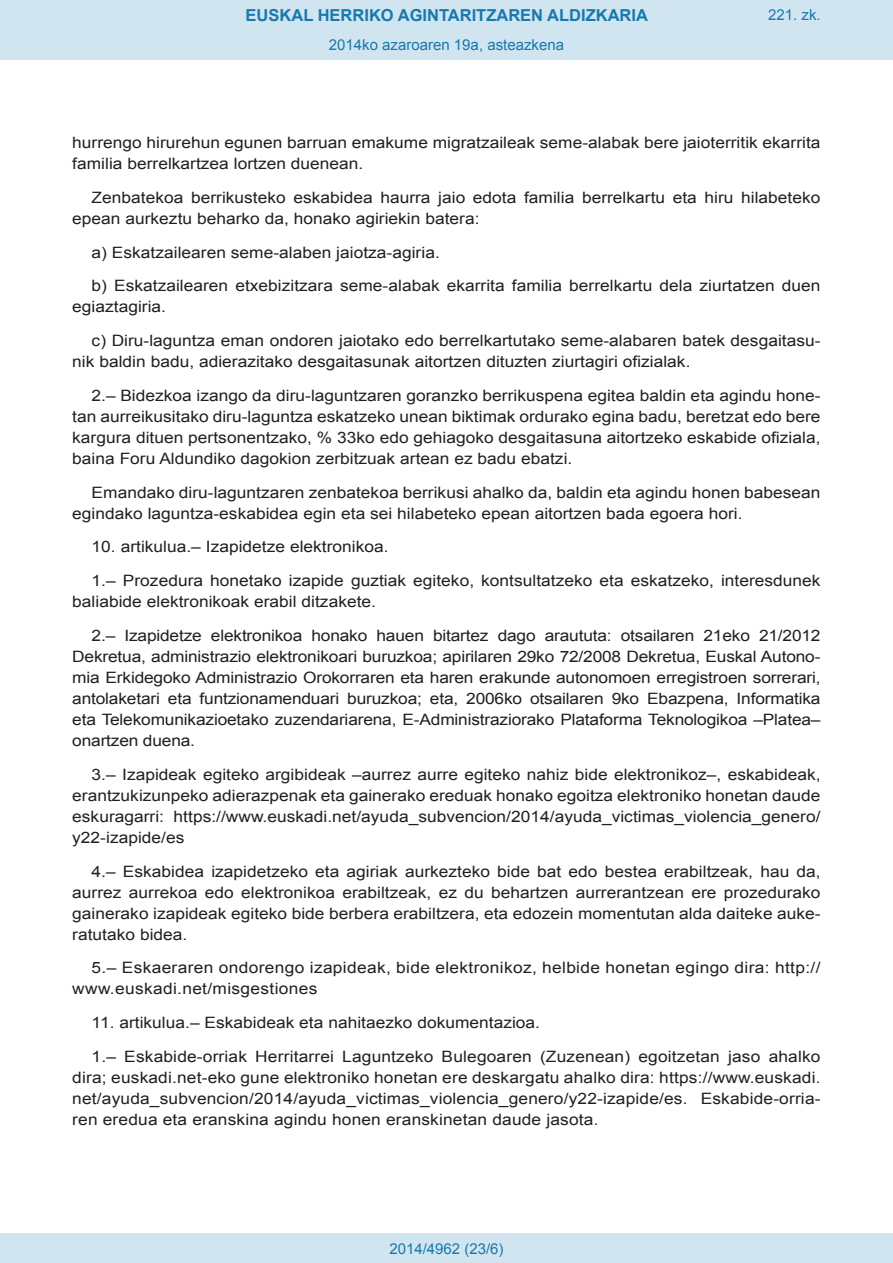
<style>
.page{position:relative;width:893px;height:1263px;background:#fff}
.page>*{position:absolute;margin:0;border:0;box-sizing:border-box;transform-origin:0 0}
.t1{font:700 16.5px "Arial";color:#1879ad}
.BOPVDetalle{font:15.6px/21px "Arial";color:#231f20;scale:1.11 1}
.BOPVDetalle-2{font:15.6px/21px "Arial";letter-spacing:.02em;color:#231f20;scale:1.11 1}
.Paginacion_Centro{font:15px "Arial";color:#1879ad}
</style>
<div class="page">
<div style="left:0;top:0;width:893px;height:60px;background:#d0e5f0"></div>
<div style="left:0;top:1233px;width:893px;height:30px;background:#d0e5f0"></div>
<p class="t1" style="left:246px;top:4px;width:404px">EUSKAL HERRIKO AGINTARITZAREN ALDIZKARIA</p>
<p class="Paginacion_Centro" style="left:329px;top:35px;width:237px">2014ko azaroaren 19a, asteazkena</p>
<p class="Paginacion_Centro" style="left:768px;top:5px;width:54px">221. zk.</p>
<p class="BOPVDetalle" style="left:72px;top:132px;width:676px">hurrengo hirurehun egunen barruan emakume migratzaileak seme-alabak bere jaioterritik ekarrita familia berrelkartzea lortzen duenean.</p>
<p class="BOPVDetalle" style="left:72px;top:187px;width:676px;text-indent:19px">Zenbatekoa berrikusteko eskabidea haurra jaio edota familia berrelkartu eta hiru hilabeteko epean aurkeztu beharko da, honako agiriekin batera:</p>
<p class="BOPVDetalle" style="left:92px;top:242px;width:315px">a) Eskatzailearen seme-alaben jaiotza-agiria.</p>
<p class="BOPVDetalle" style="left:72px;top:276px;width:676px;text-indent:19px">b) Eskatzailearen etxebizitzara seme-alabak ekarrita familia berrelkartu dela ziurtatzen duen egiaztagiria.</p>
<p class="BOPVDetalle" style="left:72px;top:330px;width:676px;text-indent:19px">c) Diru-laguntza eman ondoren jaiotako edo berrelkartutako seme-alabaren batek desgaitasu&shy;nik baldin badu, adierazitako desgaitasunak aitortzen dituzten ziurtagiri ofizialak.</p>
<p class="BOPVDetalle" style="left:72px;top:385px;width:676px;text-align:justify;text-indent:19px">2.– Bidezkoa izango da diru-laguntzaren goranzko berrikuspena egitea baldin eta agindu hone&shy;tan aurreikusitako diru-laguntza eskatzeko unean biktimak ordurako egina badu, beretzat edo bere kargura dituen pertsonentzako, % 33ko edo gehiagoko desgaitasuna aitortzeko eskabide ofiziala, baina Foru Aldundiko dagokion zerbitzuak artean ez badu ebatzi.</p>
<p class="BOPVDetalle" style="left:72px;top:482px;width:676px;text-indent:19px">Emandako diru-laguntzaren zenbatekoa berrikusi ahalko da, baldin eta agindu honen babesean egindako laguntza-eskabidea egin eta sei hilabeteko epean aitortzen bada egoera hori.</p>
<p class="BOPVDetalle" style="left:92px;top:537px;width:269px">10. artikulua.– Izapidetze elektronikoa.</p>
<p class="BOPVDetalle" style="left:72px;top:570px;width:676px;text-indent:19px">1.– Prozedura honetako izapide guztiak egiteko, kontsultatzeko eta eskatzeko, interesdunek baliabide elektronikoak erabil ditzakete.</p>
<p class="BOPVDetalle" style="left:72px;top:625px;width:676px;text-align:justify;text-indent:19px">2.– Izapidetze elektronikoa honako hauen bitartez dago araututa: otsailaren 21eko 21/2012<br>Dekretua, administrazio elektronikoari buruzkoa; apirilaren 29ko 72/2008 Dekretua, Euskal Autono&shy;mia Erkidegoko Administrazio Orokorraren eta haren erakunde autonomoen erregistroen sorrerari, antolaketari eta funtzionamenduari buruzkoa; eta, 2006ko otsailaren 9ko Ebazpena, Informatika eta Telekomunikazioetako zuzendariarena, E-Administraziorako Plataforma Teknologikoa –Platea– onartzen duena.</p>
<p class="BOPVDetalle" style="left:72px;top:764px;width:676px;text-align:justify;text-indent:19px">3.– Izapideak egiteko argibideak –aurrez aurre egiteko nahiz bide elektronikoz–, eskabideak, erantzukizunpeko adierazpenak eta gainerako ereduak honako egoitza elektroniko honetan daude eskuragarri: https://www.euskadi.net/ayuda_subvencion/2014/ayuda_victimas_violencia_genero/ y22-izapide/es</p>
<p class="BOPVDetalle" style="left:72px;top:861px;width:676px;text-align:justify;text-indent:19px">4.– Eskabidea izapidetzeko eta agiriak aurkezteko bide bat edo bestea erabiltzeak, hau da, aurrez aurrekoa edo elektronikoa erabiltzeak, ez du behartzen aurrerantzean ere prozedurako gainerako izapideak egiteko bide berbera erabiltzera, eta edozein momentutan alda daiteke auke&shy;ratutako bidea.</p>
<p class="BOPVDetalle-2" style="left:72px;top:957px;width:676px;text-indent:19px">5.– Eskaeraren ondorengo izapideak, bide elektronikoz, helbide honetan egingo dira: http:// www.euskadi.net/misgestiones</p>
<p class="BOPVDetalle" style="left:92px;top:1012px;width:405px">11. artikulua.– Eskabideak eta nahitaezko dokumentazioa.</p>
<p class="BOPVDetalle" style="left:72px;top:1046px;width:676px;text-align:justify;text-indent:19px">1.– Eskabide-orriak Herritarrei Laguntzeko Bulegoaren (Zuzenean) egoitzetan jaso ahalko dira; euskadi.net-eko gune elektroniko honetan ere deskargatu ahalko dira: https://www.euskadi. net/ayuda_subvencion/2014/ayuda_victimas_violencia_genero/y22-izapide/es. Eskabide-orria&shy;ren eredua eta eranskina agindu honen eranskinetan daude jasota.</p>
<p class="Paginacion_Centro" style="left:389px;top:1238px;width:116px">2014/4962 (23/6)</p>
</div>
